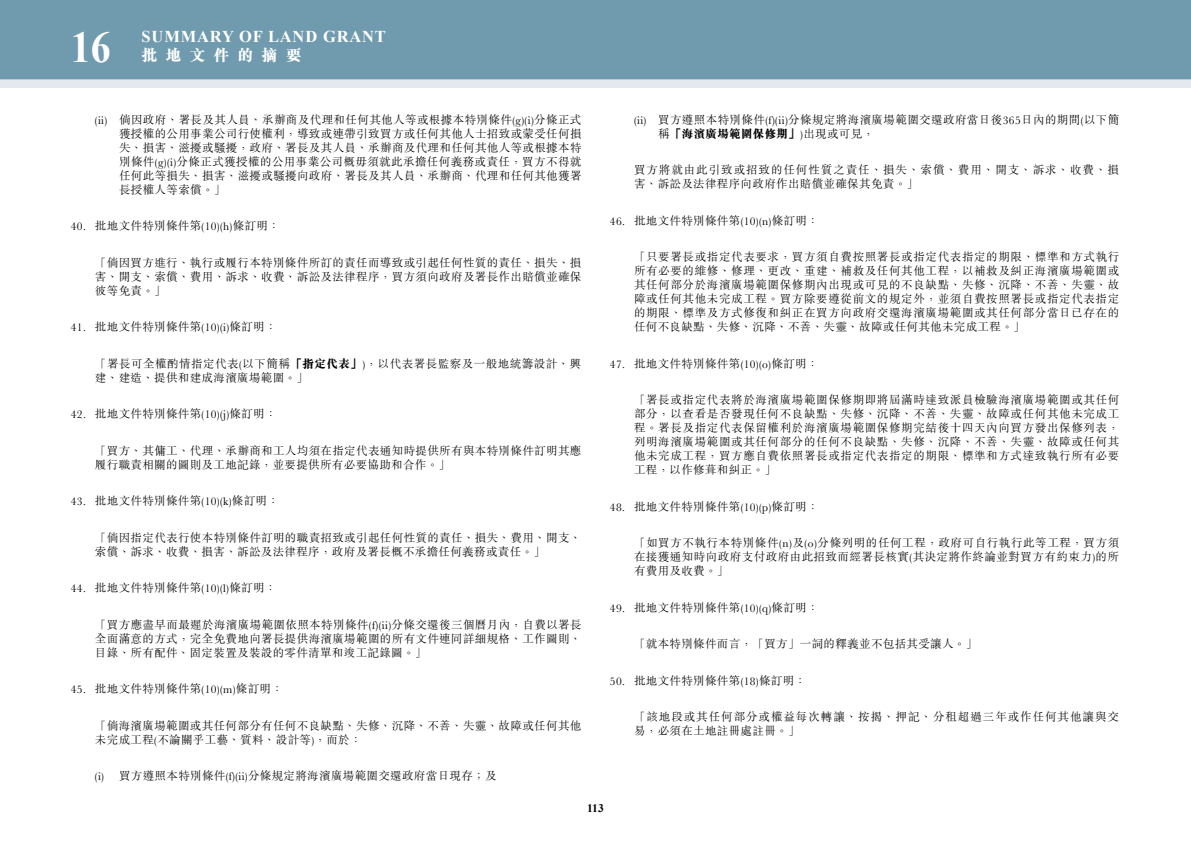
<style>
.page{position:relative;width:1191px;height:842px;background:#fff}
.page>*{position:absolute;margin:0;border:0;box-sizing:border-box;transform-origin:0 0}
.t1{font:700 44px "Times New Roman";color:#fff;scale:.91 1}
.t2{font:700 16.5px "Times New Roman";letter-spacing:.05em;color:#fff}
.t3{font:800 16px "M Sung HK";letter-spacing:.5em;color:#fff}
.t4{font:300 11.5px/14px "M Sung HK";letter-spacing:.03em;color:#000;text-align:justify}
.t5{font:300 11.5px/14px "M Sung HK";letter-spacing:.085em;color:#000}
.t6{font:700 11.5px "Times New Roman";color:#000}
.s1{font-weight:800}
</style>
<div class="page">
<div style="left:0;top:0;width:1191px;height:79px;background:#709baf"></div>
<div style="left:0;top:79px;width:1191px;height:9px;background:#e3e9ee"></div>
<h1 class="t1" style="left:71px;top:16px;width:45px">16</h1>
<h2 class="t2" style="left:142px;top:25px;width:246px">SUMMARY OF LAND GRANT</h2>
<h3 class="t3" style="left:142px;top:48px;width:161px">批地文件的摘要</h3>
<p class="t4" style="left:119px;top:112px;width:464px;text-indent:-24px">(ii) 倘因政府、署長及其人員、承辦商及代理和任何其他人等或根據本特別條件(g)(i)分條正式獲授權的公用事業公司行使權利，導致或連帶引致買方或任何其他人士招致或蒙受任何損失、損害、滋擾或騷擾，政府、署長及其人員、承辦商及代理和任何其他人等或根據本特別條件(g)(i)分條正式獲授權的公用事業公司概毋須就此承擔任何義務或責任，買方不得就任何此等損失、損害、滋擾或騷擾向政府、署長及其人員、承辦商、代理和任何其他獲署長授權人等索償。」</p>
<p class="t4" style="left:71px;top:218px;width:210px">40. 批地文件特別條件第(10)(h)條訂明：</p>
<p class="t4" style="left:95px;top:255px;width:488px">「倘因買方進行、執行或履行本特別條件所訂的責任而導致或引起任何性質的責任、損失、損害、開支、索償、費用、訴求、收費、訴訟及法律程序，買方須向政府及署長作出賠償並確保彼等免責。」</p>
<p class="t4" style="left:71px;top:319px;width:207px">41. 批地文件特別條件第(10)(i)條訂明：</p>
<p class="t4" style="left:95px;top:356px;width:488px">「署長可全權酌情指定代表(以下簡稱<span class="s1">「指定代表」</span>)，以代表署長監察及一般地統籌設計、興建、建造、提供和建成海濱廣場範圍。」</p>
<p class="t4" style="left:71px;top:406px;width:207px">42. 批地文件特別條件第(10)(j)條訂明：</p>
<p class="t4" style="left:95px;top:443px;width:488px">「買方、其傭工、代理、承辦商和工人均須在指定代表通知時提供所有與本特別條件訂明其應履行職責相關的圖則及工地記錄，並要提供所有必要協助和合作。」</p>
<p class="t4" style="left:71px;top:493px;width:209px">43. 批地文件特別條件第(10)(k)條訂明：</p>
<p class="t4" style="left:95px;top:530px;width:488px">「倘因指定代表行使本特別條件訂明的職責招致或引起任何性質的責任、損失、費用、開支、索償、訴求、收費、損害、訴訟及法律程序，政府及署長概不承擔任何義務或責任。」</p>
<p class="t4" style="left:71px;top:580px;width:207px">44. 批地文件特別條件第(10)(l)條訂明：</p>
<p class="t4" style="left:95px;top:617px;width:488px">「買方應盡早而最遲於海濱廣場範圍依照本特別條件(f)(ii)分條交還後三個曆月內，自費以署長全面滿意的方式，完全免費地向署長提供海濱廣場範圍的所有文件連同詳細規格、工作圖則、目錄、所有配件、固定裝置及裝設的零件清單和竣工記錄圖。」</p>
<p class="t4" style="left:71px;top:681px;width:213px">45. 批地文件特別條件第(10)(m)條訂明：</p>
<p class="t4" style="left:95px;top:718px;width:488px">「倘海濱廣場範圍或其任何部分有任何不良缺點、失修、沉降、不善、失靈、故障或任何其他未完成工程(不論關乎工藝、質料、設計等)，而於：</p>
<p class="t4" style="left:95px;top:768px;width:403px">(i) 買方遵照本特別條件(f)(ii)分條規定將海濱廣場範圍交還政府當日現存；及</p>
<p class="t4" style="left:658px;top:112px;width:463px;text-indent:-24px">(ii) 買方遵照本特別條件(f)(ii)分條規定將海濱廣場範圍交還政府當日後365日內的期間(以下簡稱<span class="s1">「海濱廣場範圍保修期」</span>)出現或可見，</p>
<p class="t5" style="left:634px;top:162px;width:486px">買方將就由此引致或招致的任何性質之責任、損失、索償、費用、開支、訴求、收費、損害、訴訟及法律程序向政府作出賠償並確保其免責。」</p>
<p class="t4" style="left:610px;top:213px;width:210px">46. 批地文件特別條件第(10)(n)條訂明：</p>
<p class="t4" style="left:634px;top:249px;width:487px">「只要署長或指定代表要求，買方須自費按照署長或指定代表指定的期限、標準和方式執行所有必要的維修、修理、更改、重建、補救及任何其他工程，以補救及糾正海濱廣場範圍或其任何部分於海濱廣場範圍保修期內出現或可見的不良缺點、失修、沉降、不善、失靈、故障或任何其他未完成工程。買方除要遵從前文的規定外，並須自費按照署長或指定代表指定的期限、標準及方式修復和糾正在買方向政府交還海濱廣場範圍或其任何部分當日已存在的任何不良缺點、失修、沉降、不善、失靈、故障或任何其他未完成工程。」</p>
<p class="t4" style="left:610px;top:356px;width:210px">47. 批地文件特別條件第(10)(o)條訂明：</p>
<p class="t4" style="left:634px;top:392px;width:487px">「署長或指定代表將於海濱廣場範圍保修期即將屆滿時達致派員檢驗海濱廣場範圍或其任何部分，以查看是否發現任何不良缺點、失修、沉降、不善、失靈、故障或任何其他未完成工程。署長及指定代表保留權利於海濱廣場範圍保修期完結後十四天內向買方發出保修列表，列明海濱廣場範圍或其任何部分的任何不良缺點、失修、沉降、不善、失靈、故障或任何其他未完成工程，買方應自費依照署長或指定代表指定的期限、標準和方式達致執行所有必要工程，以作修葺和糾正。」</p>
<p class="t4" style="left:610px;top:499px;width:210px">48. 批地文件特別條件第(10)(p)條訂明：</p>
<p class="t4" style="left:634px;top:535px;width:487px">「如買方不執行本特別條件(n)及(o)分條列明的任何工程，政府可自行執行此等工程，買方須在接獲通知時向政府支付政府由此招致而經署長核實(其決定將作終論並對買方有約束力)的所有費用及收費。」</p>
<p class="t4" style="left:610px;top:600px;width:210px">49. 批地文件特別條件第(10)(q)條訂明：</p>
<p class="t4" style="left:634px;top:636px;width:345px">「就本特別條件而言，「買方」一詞的釋義並不包括其受讓人。」</p>
<p class="t4" style="left:610px;top:673px;width:198px">50. 批地文件特別條件第(18)條訂明：</p>
<p class="t5" style="left:634px;top:709px;width:486px">「該地段或其任何部分或權益每次轉讓、按揭、押記、分租超過三年或作任何其他讓與交易，必須在土地註冊處註冊。」</p>
<p class="t6" style="left:587px;top:800px;width:18px">113</p>
</div>
